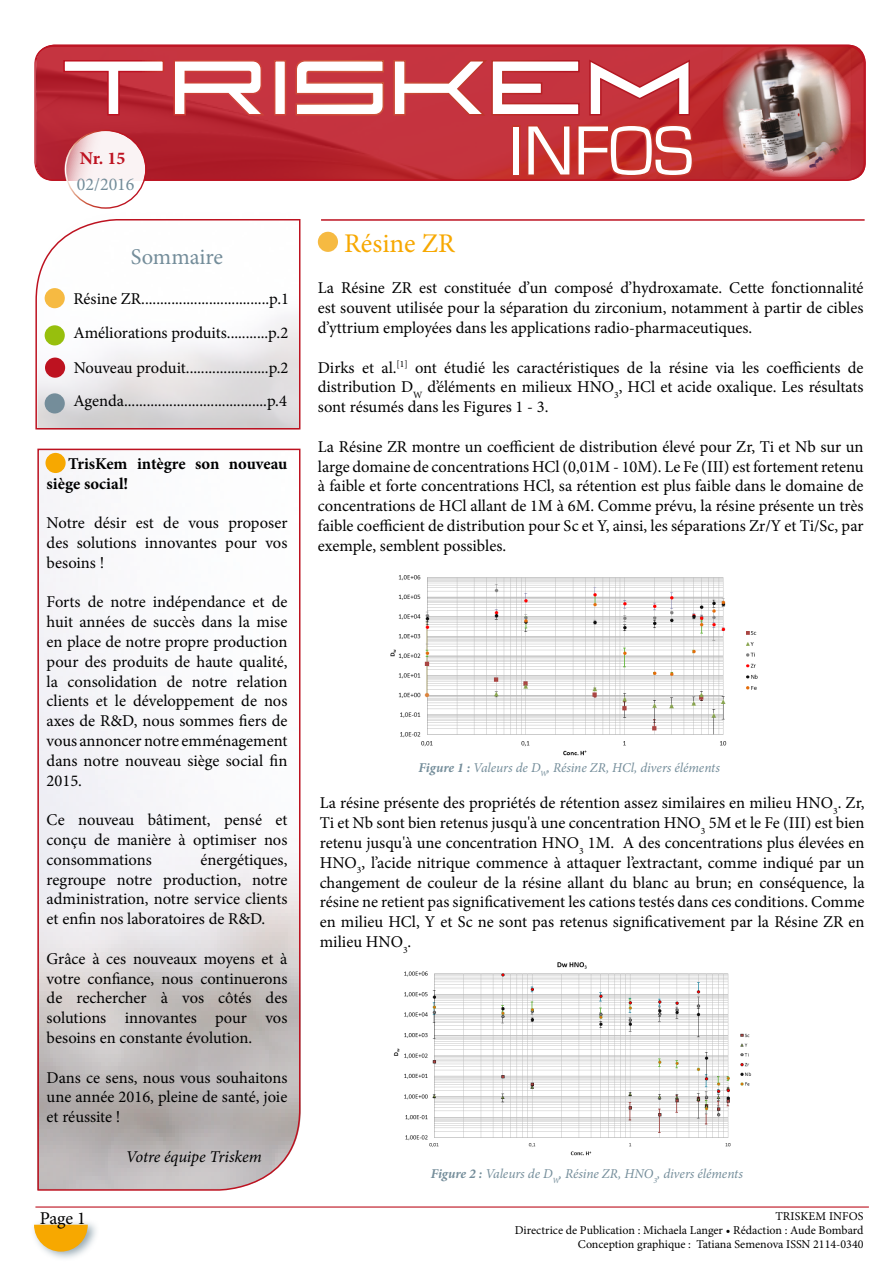
<style>
.page{position:relative;width:893px;height:1263px;background:#fff}
.page>*{position:absolute;margin:0;border:0;box-sizing:border-box;transform-origin:0 0}
.t1{font:72px "Eurostile";color:#fff}
.t2{font:27px "Minion Pro";color:#f7a800}
.t3{font:22.5px "Minion Pro";letter-spacing:-.005em;color:#748d9a}
.t4{font:18px "Minion Pro";color:#748d9a}
.t5{font:18px "Minion Pro";color:#000}
.t6{font:700 18px "Minion Pro";color:#bd1220}
.t7{font:16.5px/19.8px "Minion Pro";letter-spacing:-.005em;color:#000;text-align:justify}
.t8{font:700 16.5px/19.8px "Minion Pro";color:#000}
.t9{font:italic 16.5px "Minion Pro";letter-spacing:-.01em;color:#000}
.t10{font:italic 13.5px "Minion Pro";letter-spacing:-.005em;color:#748d9a}
.t11{font:12px "Minion Pro";color:#000}
.s1{font-weight:700}
</style>
<div class="page">
<hr style="left:321px;top:219px;width:544px;height:2px;background:#bd1220">
<div style="left:318px;top:232px;width:20px;height:20px;background:#f6ba42;border-radius:50%"></div>
<svg style="left:36px;top:45px;width:830px;height:136px;background:#bc2a35"></svg>
<hr style="left:35px;top:1206px;width:834px;height:1px;background:#bd1220">
<div style="left:512px;top:125px;width:9px;height:51px;border:3px solid #c5362b"></div>
<svg style="left:525px;top:122px;width:170px;height:57px;background:#c32f2d"></svg>
<svg style="left:63px;top:58px;width:628px;height:58px"></svg>
<svg style="left:35px;top:219px;width:266px;height:211px"></svg>
<svg style="left:37px;top:448px;width:264px;height:743px"></svg>
<div style="left:30px;top:1218px;width:70px;height:43px;background:#748d9a;opacity:.75"></div>
<svg style="left:34px;top:1225px;width:54px;height:26px"></svg>
<div style="left:34px;top:46px;width:831px;height:135px;border:1px solid #bd1220;border-radius:18px"></div>
<img style="left:722px;top:46px;width:129px;height:132px">
<div style="left:721px;top:45px;width:131px;height:133px;border:1px solid #fff;border-radius:7px"></div>
<svg style="left:64px;top:131px;width:81px;height:76px;fill:#faf3f4"></svg>
<div style="left:65px;top:130px;width:81px;height:79px;border:1px solid #fff;border-radius:50%"></div>
<div style="left:45px;top:453px;width:21px;height:20px;background:#f7a800;border-radius:50%"></div>
<div style="left:45px;top:288px;width:20px;height:20px;background:#f6ba42;border-radius:50%"></div>
<div style="left:45px;top:325px;width:20px;height:20px;background:#97bf0d;border-radius:50%"></div>
<div style="left:45px;top:393px;width:20px;height:20px;background:#748d9a;border-radius:50%"></div>
<img style="left:390px;top:575px;width:368px;height:181px">
<img style="left:393px;top:962px;width:359px;height:194px">
<div style="left:45px;top:358px;width:20px;height:20px;background:#bd1220;border-radius:50%"></div>
<p class="t6" style="left:80px;top:146px;width:47px">Nr. 15</p>
<p class="t4" style="left:77px;top:172px;width:59px">02/2016</p>
<h3 class="t3" style="left:131px;top:242px;width:94px">Sommaire</h3>
<p class="t7" style="left:73px;top:289px;width:217px">Résine ZR..................................p.1</p>
<p class="t7" style="left:73px;top:323px;width:216px">Améliorations produits...........p.2</p>
<p class="t7" style="left:74px;top:358px;width:216px">Nouveau produit......................p.2</p>
<p class="t7" style="left:73px;top:391px;width:215px">Agenda......................................p.4</p>
<p class="t8" style="left:47px;top:453px;width:242px;text-indent:22px">TrisKem intègre son nouveau siège social!</p>
<p class="t7" style="left:47px;top:513px;width:242px">Notre désir est de vous proposer des solutions innovantes pour vos besoins !</p>
<p class="t7" style="left:47px;top:592px;width:242px">Forts de notre indépendance et de huit années de succès dans la mise en place de notre propre production pour des produits de haute qualité, la consolidation de notre relation clients et le développement de nos axes de R&amp;D, nous sommes fiers de vous annoncer notre emménagement dans notre nouveau siège social fin 2015.</p>
<p class="t7" style="left:47px;top:810px;width:242px">Ce nouveau bâtiment, pensé et conçu de manière à optimiser nos consommations</p>
<p class="t7" style="left:47px;top:850px;width:242px;text-indent:154px">énergétiques, regroupe notre production, notre administration, notre service clients et enfin nos laboratoires de R&amp;D.</p>
<p class="t7" style="left:47px;top:949px;width:242px">Grâce à ces nouveaux moyens et à votre confiance, nous continuerons de rechercher à vos côtés des solutions innovantes pour vos besoins en constante évolution.</p>
<p class="t7" style="left:47px;top:1067px;width:242px">Dans ce sens, nous vous souhaitons une année 2016, pleine de santé, joie et réussite !</p>
<p class="t9" style="left:126px;top:1145px;width:137px">Votre équipe Triskem</p>
<p class="t5" style="left:40px;top:1206px;width:48px">Page 1</p>
<h1 class="t1" style="left:509px;top:112px;width:186px">INFOS</h1>
<h2 class="t2" style="left:344px;top:225px;width:112px">Résine ZR</h2>
<p class="t7" style="left:318px;top:278px;width:547px">La Résine ZR est constituée d’un composé d’hydroxamate. Cette fonctionnalité est souvent utilisée pour la séparation du zirconium, notamment à partir de cibles d’yttrium employées dans les applications radio-pharmaceutiques.</p>
<p class="t7" style="left:318px;top:357px;width:547px">Dirks et al.<sup>[1]</sup> ont étudié les caractéristiques de la résine via les coefficients de distribution D<sub>W</sub> d’éléments en milieux HNO<sub>3</sub>, HCl et acide oxalique. Les résultats sont résumés dans les Figures 1 - 3.</p>
<p class="t7" style="left:318px;top:437px;width:547px">La Résine ZR montre un coefficient de distribution élevé pour Zr, Ti et Nb sur un large domaine de concentrations HCl (0,01M - 10M). Le Fe (III) est fortement retenu à faible et forte concentrations HCl, sa rétention est plus faible dans le domaine de concentrations de HCl allant de 1M à 6M. Comme prévu, la résine présente un très faible coefficient de distribution pour Sc et Y, ainsi, les séparations Zr/Y et Ti/Sc, par exemple, semblent possibles.</p>
<p class="t10" style="left:419px;top:758px;width:303px"><span class="s1">Figure 1 :</span> Valeurs de D<sub>W</sub>, Résine ZR, HCl, divers éléments</p>
<p class="t7" style="left:320px;top:793px;width:546px">La résine présente des propriétés de rétention assez similaires en milieu HNO<sub>3</sub>. Zr, Ti et Nb sont bien retenus jusqu'à une concentration HNO<sub>3</sub> 5M et le Fe (III) est bien retenu jusqu'à une concentration HNO<sub>3</sub> 1M. A des concentrations plus élevées en HNO<sub>3</sub>, l’acide nitrique commence à attaquer l’extractant, comme indiqué par un changement de couleur de la résine allant du blanc au brun; en conséquence, la résine ne retient pas significativement les cations testés dans ces conditions. Comme en milieu HCl, Y et Sc ne sont pas retenus significativement par la Résine ZR en milieu HNO<sub>3</sub>.</p>
<p class="t10" style="left:431px;top:1165px;width:314px"><span class="s1">Figure 2 :</span> Valeurs de D<sub>W</sub>, Résine ZR, HNO<sub>3</sub>, divers éléments</p>
<p class="t11" style="left:775px;top:1208px;width:67px">Triskem Infos</p>
<p class="t11" style="left:515px;top:1222px;width:350px">Directrice de Publication : Michaela Langer • Rédaction : Aude Bombard</p>
<p class="t11" style="left:578px;top:1236px;width:287px">Conception graphique : Tatiana Semenova ISSN 2114-0340</p>
</div>
